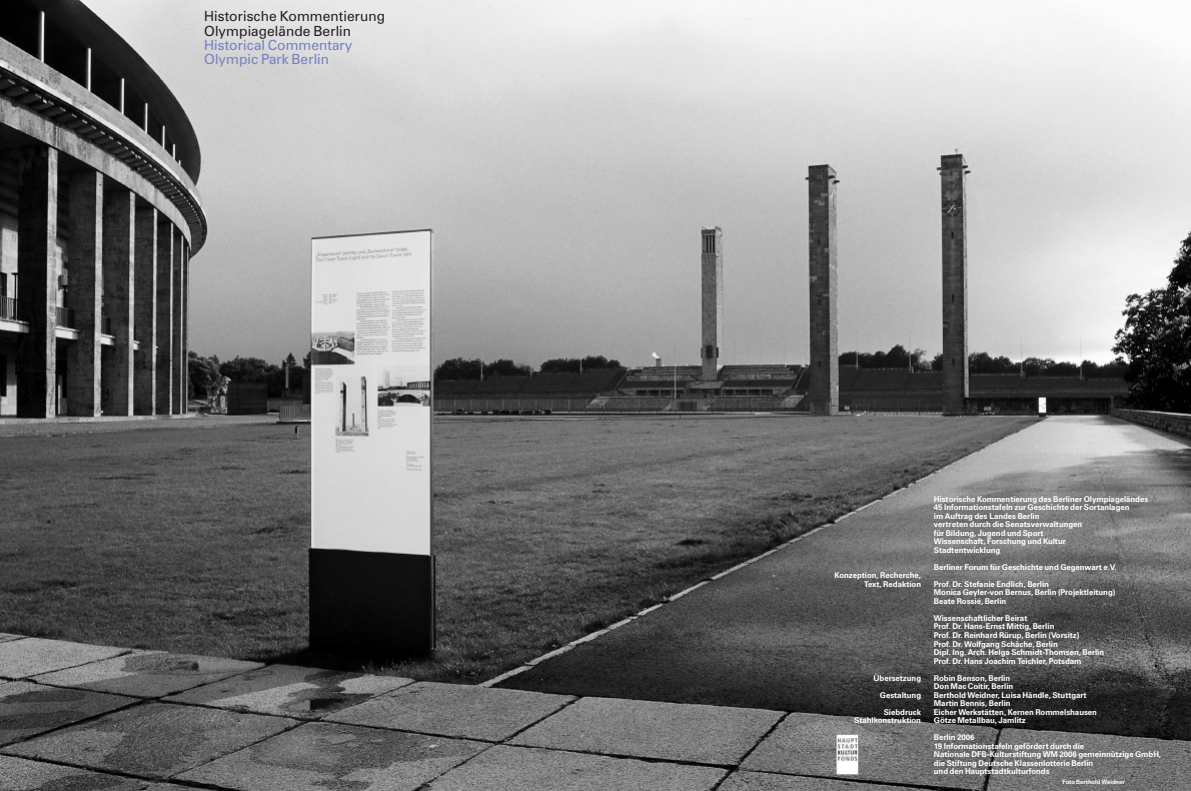
<style>
.page{position:relative;width:1191px;height:791px;background:#fff}
.page>*{position:absolute;margin:0;border:0;box-sizing:border-box;transform-origin:0 0}
.t1{font:14px/14.2px "Zurich BT";letter-spacing:.005em;color:#231f20}
.t2{font:14px/14.2px "Zurich BT";letter-spacing:.005em;color:#7481bf}
.t3{font:700 8px/8.5px "Zurich BT";letter-spacing:-.005em;color:#fff}
.t4{font:700 6px "Zurich BT";letter-spacing:-.005em;color:#fff}
</style>
<div class="page">
<img style="left:0;top:0;width:1191px;height:791px">
<div style="left:836px;top:734px;width:22px;height:41px;background:#a3a3a3"></div>
<img style="left:836px;top:734px;width:22px;height:40px">
<h1 class="t1" style="left:204px;top:9px;width:182px">Historische Kommentierung<br>Olympiagelände Berlin</h1>
<h1 class="t2" style="left:204px;top:38px;width:150px">Historical Commentary<br>Olympic Park Berlin</h1>
<p class="t3" style="left:834px;top:571px;width:88px;text-align:right">Konzeption, Recherche,<br>Text, Redaktion</p>
<p class="t3" style="left:873px;top:669px;width:49px;line-height:17px;text-align:right">Übersetzung<br>Gestaltung<br>Siebdruck</p>
<p class="t3" style="left:854px;top:716px;width:68px">Stahlkonstruktion</p>
<p class="t3" style="left:934px;top:495px;width:216px">Historische Kommentierung des Berliner Olympiageländes 45 Informationstafeln zur Geschichte der Sortanlagen<br>im Auftrag des Landes Berlin<br>vertreten durch die Senatsverwaltungen<br>für Bildung, Jugend und Sport<br>Wissenschaft, Forschung und Kultur<br>Stadtentwicklung</p>
<p class="t3" style="left:934px;top:559px;width:184px;line-height:17px">Berliner Forum für Geschichte und Gegenwart e.V.<br>Prof. Dr. Stefanie Endlich, Berlin</p>
<p class="t3" style="left:934px;top:588px;width:183px">Monica Geyler-von Bernus, Berlin (Projektleitung)<br>Beate Rossié, Berlin</p>
<p class="t3" style="left:934px;top:614px;width:172px">Wissenschaftlicher Beirat<br>Prof. Dr. Hans-Ernst Mittig, Berlin<br>Prof. Dr. Reinhard Rürup, Berlin (Vorsitz)<br>Prof. Dr. Wolfgang Schäche, Berlin<br>Dipl. Ing. Arch. Helga Schmidt-Thomsen, Berlin Prof. Dr. Hans Joachim Teichler, Potsdam</p>
<p class="t3" style="left:934px;top:673px;width:165px">Robin Benson, Berlin<br>Don Mac Coitir, Berlin<br>Berthold Weidner, Luisa Händle, Stuttgart<br>Martin Bennis, Berlin<br>Eicher Werkstätten, Kernen Rommelshausen<br>Götze Metallbau, Jamlitz</p>
<p class="t3" style="left:934px;top:733px;width:229px">Berlin 2006<br>19 Informationstafeln gefördert durch die<br>Nationale DFB-Kulturstiftung WM 2006 gemeinnützige GmbH, die Stiftung Deutsche Klassenlotterie Berlin<br>und den Hauptstadtkulturfonds</p>
<p class="t4" style="left:1062px;top:778px;width:64px">Foto Berthold Weidner</p>
</div>
